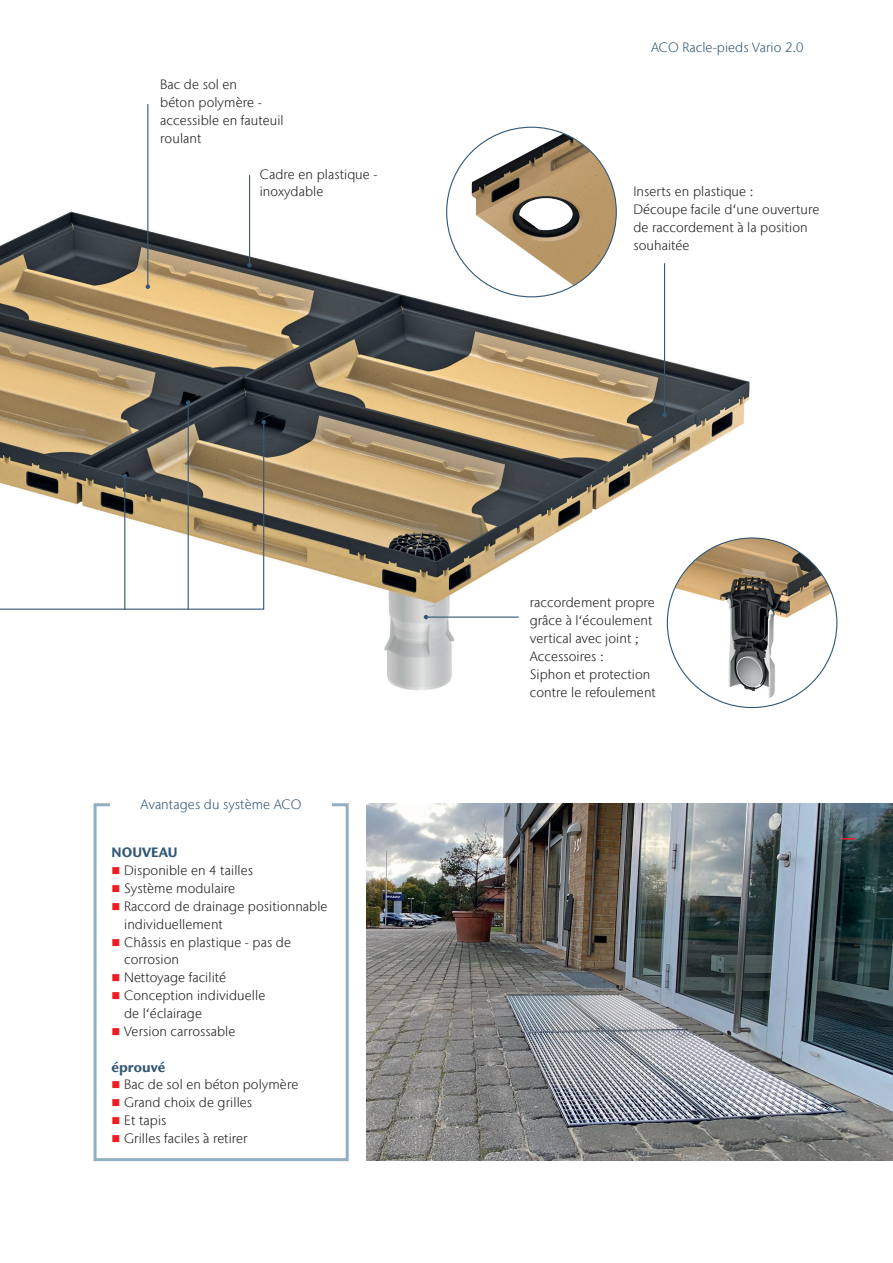
<style>
.page{position:relative;width:893px;height:1263px;background:#fff}
.page>*{position:absolute;margin:0;border:0;box-sizing:border-box;transform-origin:0 0}
.Body_copy{font:300 13.5px/17.9px "Stone Sans IIITC Com";letter-spacing:.005em;color:#231f20}
.Rubrication{font:300 13.5px "Stone Sans IIITC Com";letter-spacing:.005em;color:#335875}
.Info_box_title{font:300 13.5px "Stone Sans IIITC Com";letter-spacing:.005em;color:#335875}
.Subheadline{font:700 13.5px "Stone Sans IIITC Com";letter-spacing:.005em;color:#335875}
.t1{font:300 13.5px "Stone Sans IIITC Com";color:#57585a}
.s1{color:#ee1d23}
</style>
<div class="page">
<img style="left:367px;top:804px;width:526px;height:357px">
<svg style="left:842px;top:838px;width:13px;height:1px"></svg>
<img style="left:0;top:130px;width:791px;height:579px">
<hr style="left:249px;top:175px;width:1px;height:90px;background:#335875">
<svg style="left:247px;top:263px;width:5px;height:4px"></svg>
<hr style="left:664px;top:263px;width:1px;height:152px;background:#335875">
<svg style="left:662px;top:413px;width:5px;height:4px"></svg>
<hr style="left:147px;top:104px;width:1px;height:183px;background:#335875">
<svg style="left:146px;top:284px;width:4px;height:5px"></svg>
<hr style="left:426px;top:616px;width:93px;height:2px;background:#335875">
<svg style="left:424px;top:615px;width:4px;height:4px"></svg>
<img style="left:447px;top:127px;width:169px;height:170px;border-radius:85px">
<img style="left:667px;top:538px;width:170px;height:161px">
<div style="left:94px;top:803px;width:255px;height:358px;border:3px solid #91afc1"></div>
<svg style="left:0;top:421px;width:265px;height:189px"></svg>
<svg style="left:261px;top:420px;width:5px;height:4px"></svg>
<hr style="left:188px;top:403px;width:1px;height:207px;background:#335875">
<svg style="left:186px;top:400px;width:4px;height:5px"></svg>
<hr style="left:124px;top:476px;width:1px;height:134px;background:#335875">
<svg style="left:123px;top:474px;width:4px;height:4px"></svg>
<div style="left:111px;top:787px;width:221px;height:34px;background:#fff"></div>
<p class="Body_copy" style="left:160px;top:76px;width:125px">Bac de sol en<br>béton polymère - accessible en fauteuil roulant</p>
<p class="Body_copy" style="left:260px;top:165px;width:119px">Cadre en plastique - inoxydable</p>
<p class="Info_box_title" style="left:141px;top:796px;width:162px">Avantages du système ACO</p>
<p class="Subheadline" style="left:111px;top:844px;width:68px">NOUVEAU</p>
<p class="Body_copy" style="left:111px;top:861px;width:143px"><span class="s1">■</span> Disponible en 4 tailles</p>
<p class="Body_copy" style="left:111px;top:879px;width:125px"><span class="s1">■</span> Système modulaire</p>
<p class="Body_copy" style="left:124px;top:897px;width:205px;text-indent:-13px"><span class="s1">■</span> Raccord de drainage positionnable individuellement</p>
<p class="Body_copy" style="left:124px;top:933px;width:168px;text-indent:-13px"><span class="s1">■</span> Châssis en plastique - pas de corrosion</p>
<p class="Body_copy" style="left:111px;top:968px;width:116px"><span class="s1">■</span> Nettoyage facilité</p>
<p class="Body_copy" style="left:124px;top:986px;width:143px;text-indent:-13px"><span class="s1">■</span> Conception individuelle de l‘éclairage</p>
<p class="Body_copy" style="left:111px;top:1022px;width:126px"><span class="s1">■</span> Version carrossable</p>
<p class="Subheadline" style="left:111px;top:1058px;width:56px">éprouvé</p>
<p class="Body_copy" style="left:111px;top:1076px;width:188px"><span class="s1">■</span> Bac de sol en béton polymère</p>
<p class="Body_copy" style="left:111px;top:1093px;width:142px"><span class="s1">■</span> Grand choix de grilles</p>
<p class="Body_copy" style="left:111px;top:1111px;width:57px"><span class="s1">■</span> Et tapis</p>
<p class="Body_copy" style="left:111px;top:1129px;width:138px"><span class="s1">■</span> Grilles faciles à retirer</p>
<p class="Rubrication" style="left:651px;top:38px;width:154px">ACO Racle-pieds Vario 2.0</p>
<p class="Body_copy" style="left:633px;top:183px;width:188px">Inserts en plastique :<br>Découpe facile d‘une ouverture de raccordement à la position souhaitée</p>
<p class="Body_copy" style="left:530px;top:593px;width:128px">raccordement propre grâce à l‘écoulement vertical avec joint ;<br>Accessoires :<br>Siphon et protection contre le refoulement</p>
<p class="t1" style="left:845px;top:816px;width:9px">5</p>
</div>
